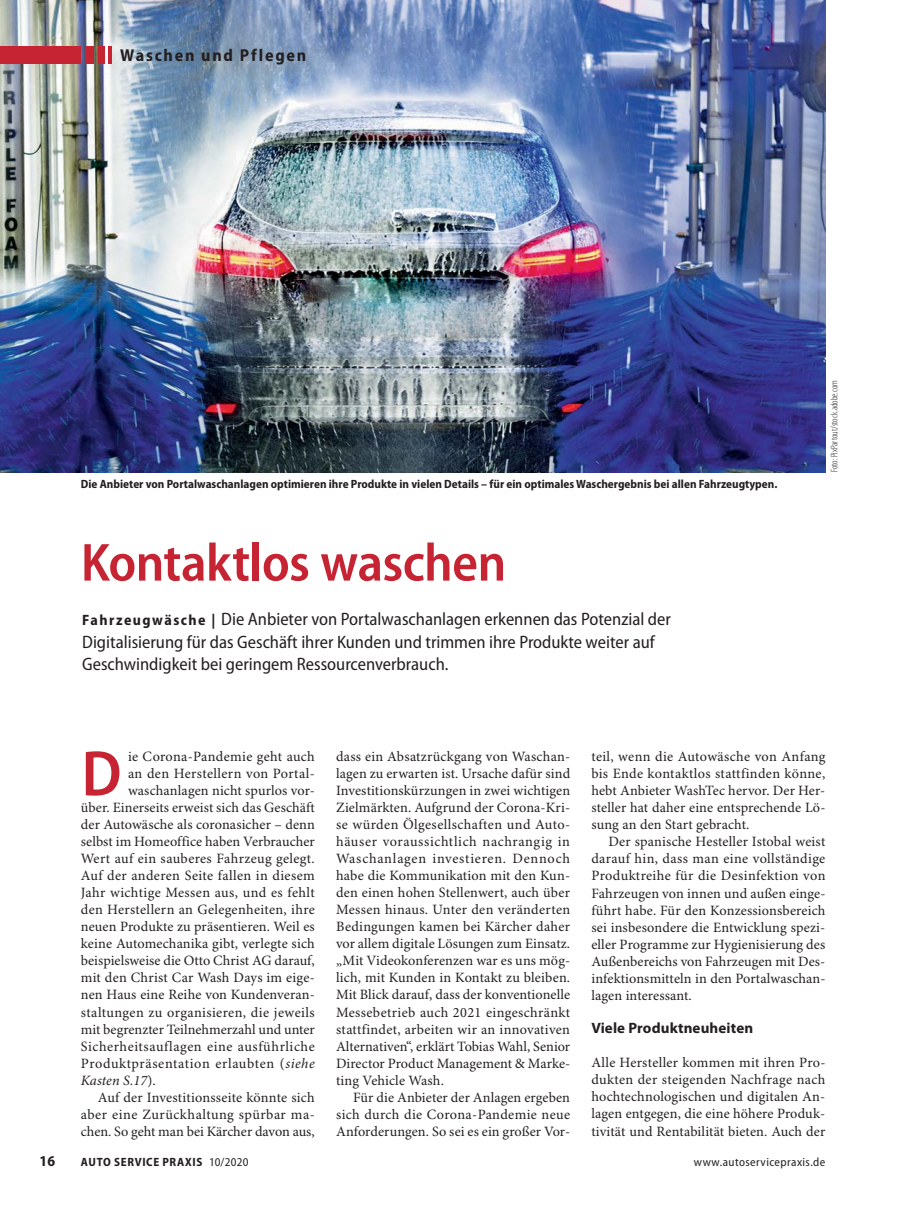
<style>
.page{position:relative;width:919px;height:1212px;background:#fff}
.page>*{position:absolute;margin:0;border:0;box-sizing:border-box;transform-origin:0 0}
.t1{font:600 semi-condensed 64.65px "Myriad Pro";color:#c62433}
.t2{font:600 semi-condensed 54px "Myriad Pro";letter-spacing:-.01em;color:#c62433}
.t3{font:semi-condensed 18px/22.5px "Myriad Pro";color:#231f20}
.t4{font:700 semi-condensed 17.25px "Myriad Pro";letter-spacing:.1em;color:#231f20}
.t5{font:700 15px "Myriad Pro";letter-spacing:.01em;color:#231f20}
.t6{font:700 semi-condensed 15px "Myriad Pro";color:#231f20}
.t7{font:14.25px/17px "Minion Pro";letter-spacing:.01em;color:#231f20;text-align:justify}
.t8{font:14.25px "Minion Pro";letter-spacing:.03em;color:#231f20}
.t9{font:14.25px "Minion Pro";letter-spacing:.04em;color:#231f20}
.t10{font:14.25px "Minion Pro";letter-spacing:.045em;color:#231f20}
.t11{font:14.25px "Minion Pro";letter-spacing:.035em;color:#231f20}
.t12{font:italic 14.25px "Minion Pro";letter-spacing:.005em;color:#231f20}
.t13{font:700 semi-condensed 12px "Myriad Pro";color:#231f20}
.t14{font:700 semi-condensed 12px "Myriad Pro";letter-spacing:.055em;color:#231f20}
.t15{font:semi-condensed 12px "Myriad Pro";letter-spacing:.035em;color:#231f20}
.t16{font:300 condensed 9.75px "Myriad Pro";color:#231f20}
.s1{font-weight:700;font-size:15px}
.s2{font-style:italic}
.s3{font-style:normal}
.s4{font-weight:400}
</style>
<div class="page">
<img style="left:0;top:0;width:825px;height:472px">
<hr style="left:108px;top:47px;width:4px;height:17px;background:#c62433">
<div style="left:98px;top:47px;width:6px;height:17px;background:#c62433"></div>
<div style="left:85px;top:47px;width:9px;height:17px;background:#c62433"></div>
<div style="left:0;top:47px;width:81px;height:17px;background:#c62433"></div>
<p class="t4" style="left:120px;top:49px;width:187px">Waschen und Pflegen</p>
<p class="t13" style="left:81px;top:480px;width:698px">Die Anbieter von Portalwaschanlagen optimieren ihre Produkte in vielen Details – für ein optimales Waschergebnis bei allen Fahrzeugtypen.</p>
<h2 class="t2" style="left:81px;top:530px;width:427px">Kontaktlos waschen</h2>
<p class="t3" style="left:82px;top:610px;width:590px"><span class="s1">Fahrzeugwäsche |</span> Die Anbieter von Portalwaschanlagen erkennen das Potenzial der<br>Digitalisierung für das Geschäft ihrer Kunden und trimmen ihre Produkte weiter auf<br>Geschwindigkeit bei geringem Ressourcenverbrauch.</p>
<p class="t16" style="left:828px;top:472px;width:94px;rotate:-90deg">Foto: PixPartout/stock.adobe.com</p>
<h1 class="t1" style="left:81px;top:735px;width:42px">D</h1>
<p class="t7" style="left:128px;top:749px;width:188px">ie Corona-Pandemie geht auch</p>
<p class="t7" style="left:128px;top:766px;width:188px">an den Herstellern von Portal-</p>
<p class="t7" style="left:128px;top:783px;width:188px">wasch anlagen nicht spurlos vor-</p>
<p class="t7" style="left:81px;top:800px;width:235px">über. Einerseits erweist sich das Geschäft</p>
<p class="t7" style="left:81px;top:817px;width:236px">der Autowäsche als coronasicher – denn</p>
<p class="t7" style="left:81px;top:834px;width:235px">selbst im Homeoffice haben Verbraucher</p>
<p class="t7" style="left:81px;top:851px;width:235px">Wert auf ein sauberes Fahrzeug gelegt.</p>
<p class="t7" style="left:81px;top:868px;width:235px">Auf der anderen Seite fallen in diesem</p>
<p class="t7" style="left:81px;top:885px;width:235px">Jahr wichtige Messen aus, und es fehlt</p>
<p class="t7" style="left:81px;top:902px;width:235px">den Herstellern an Gelegenheiten, ihre</p>
<p class="t7" style="left:81px;top:919px;width:235px">neuen Produkte zu präsentieren. Weil es</p>
<p class="t7" style="left:81px;top:936px;width:235px">keine Automechanika gibt, verlegte sich</p>
<p class="t7" style="left:81px;top:954px;width:235px">beispielsweise die Otto Christ AG darauf,</p>
<p class="t7" style="left:81px;top:971px;width:235px">mit den Christ Car Wash Days im eige-</p>
<p class="t7" style="left:81px;top:988px;width:235px">nen Haus eine Reihe von Kundenveran-</p>
<p class="t8" style="left:81px;top:1006px;width:235px">staltungen zu organisieren, die jeweils</p>
<p class="t7" style="left:81px;top:1022px;width:235px">mit begrenzter Teilnehmerzahl und unter</p>
<p class="t9" style="left:81px;top:1040px;width:235px">Sicherheitsauflagen eine ausführliche</p>
<p class="t10" style="left:81px;top:1057px;width:235px">Produktpräsentation erlaubten (<span class="s2">siehe</span></p>
<p class="t12" style="left:81px;top:1071px;width:76px">Kasten S.17<span class="s3">).</span></p>
<p class="t7" style="left:98px;top:1090px;width:218px">Auf der Investitionsseite könnte sich</p>
<p class="t11" style="left:81px;top:1108px;width:235px">aber eine Zurückhaltung spürbar ma-</p>
<p class="t7" style="left:81px;top:1124px;width:235px">chen. So geht man bei Kärcher davon aus,</p>
<p class="t7" style="left:336px;top:749px;width:235px">dass ein Absatzrückgang von Waschan&shy;lagen zu erwarten ist. Ursache dafür sind Investitionskürzungen in zwei wichtigen Zielmärkten. Aufgrund der Corona-Kri&shy;se würden Ölgesellschaften und Auto&shy;häuser voraussichtlich nachrangig in Waschanlagen investieren. Dennoch habe die Kommunikation mit den Kun&shy;den einen hohen Stellenwert, auch über Messen hinaus. Unter den veränderten Bedingungen kamen bei Kärcher daher vor allem digitale Lösungen zum Einsatz. „Mit Videokonferenzen war es uns mög&shy;lich, mit Kunden in Kontakt zu bleiben.<br>Mit Blick darauf, dass der konventionelle Messebetrieb auch 2021 eingeschränkt stattfindet, arbeiten wir an innovativen Alternativen“, erklärt Tobias Wahl, Senior Director Product Management &amp; Marke&shy;ting Vehicle Wash.</p>
<p class="t7" style="left:336px;top:1090px;width:235px;text-indent:17px">Für die Anbieter der Anlagen ergeben sich durch die Corona-Pandemie neue Anforderungen. So sei es ein großer Vor-</p>
<p class="t7" style="left:591px;top:749px;width:236px">teil, wenn die Autowäsche von Anfang bis Ende kontaktlos stattfinden könne, hebt Anbieter WashTec hervor. Der Her&shy;steller hat daher eine entsprechende Lö&shy;sung an den Start gebracht.</p>
<p class="t7" style="left:591px;top:835px;width:236px;text-indent:17px">Der spanische Hesteller Istobal weist darauf hin, dass man eine vollständige Produktreihe für die Desinfektion von Fahrzeugen von innen und außen einge&shy;führt habe. Für den Konzessionsbereich sei insbesondere die Entwicklung spezi&shy;eller Programme zur Hygienisierung des Außenbereichs von Fahrzeugen mit Des&shy;infektionsmitteln in den Portalwaschan&shy;lagen interessant.</p>
<p class="t5" style="left:591px;top:1019px;width:163px">Viele Produktneuheiten</p>
<p class="t7" style="left:591px;top:1055px;width:235px">Alle Hersteller kommen mit ihren Pro&shy;dukten der steigenden Nachfrage nach hochtechnologischen und digitalen An&shy;lagen entgegen, die eine höhere Produk&shy;tivität und Rentabilität bieten. Auch der</p>
<p class="t6" style="left:39px;top:1155px;width:17px">16</p>
<p class="t14" style="left:81px;top:1157px;width:169px">AUTO SERVICE PRAXIS <span class="s4">10/2020</span></p>
<p class="t15" style="left:693px;top:1157px;width:133px">www.autoservicepraxis.de</p>
</div>
